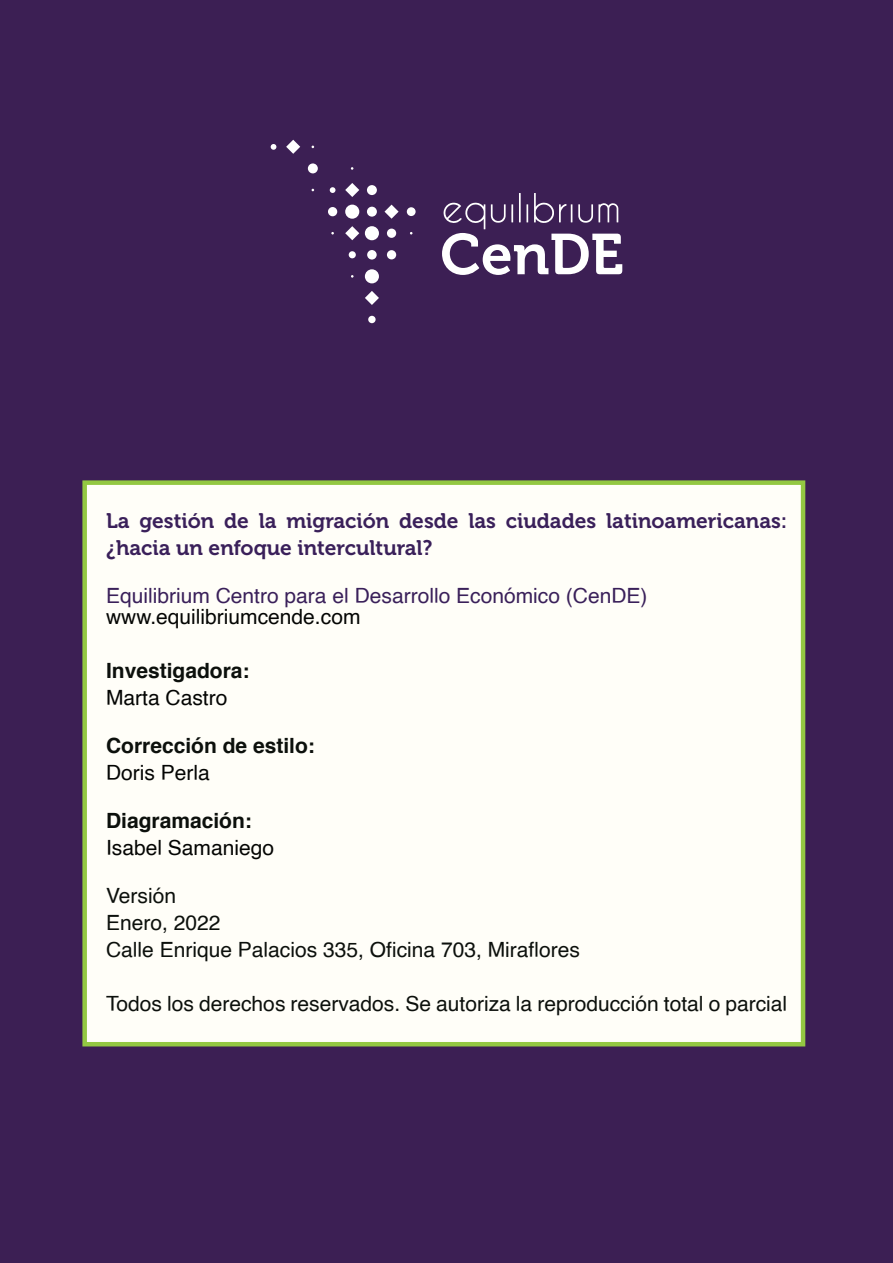
<style>
.page{position:relative;width:893px;height:1263px;background:#fff}
.page>*{position:absolute;margin:0;border:0;box-sizing:border-box;transform-origin:0 0}
.t1{font:21px "Helvetica";color:#0c100c}
.t2{font:21px/27px "Museo 700";color:#3a205a}
.t3{font:21px "Helvetica";color:#040503}
.t4{font:21px "Helvetica";color:#3a205a}
.t5{font:700 21px "Helvetica";color:#0c100c}
</style>
<div class="page">
<div style="left:1px;top:0;width:892px;height:1263px;background:#3c1f54"></div>
<div style="left:82px;top:480px;width:723px;height:566px;background:#fffef8;border:4px solid #93c842"></div>
<div style="left:367px;top:185px;width:10px;height:10px;background:#fff;border-radius:50%"></div>
<div style="left:345px;top:205px;width:14px;height:14px;background:#fff;border-radius:50%"></div>
<div style="left:365px;top:226px;width:14px;height:14px;background:#fff;border-radius:50%"></div>
<div style="left:365px;top:269px;width:14px;height:14px;background:#fff;border-radius:50%"></div>
<div style="left:407px;top:207px;width:9px;height:9px;background:#fff;border-radius:50%"></div>
<div style="left:368px;top:316px;width:8px;height:7px;background:#fff;border-radius:50%"></div>
<svg style="left:271px;top:144px;width:5px;height:6px"></svg>
<div style="left:308px;top:163px;width:10px;height:10px;background:#fff;border-radius:50%"></div>
<svg style="left:330px;top:187px;width:5px;height:6px"></svg>
<div style="left:328px;top:207px;width:9px;height:9px;background:#fff;border-radius:50%"></div>
<div style="left:367px;top:207px;width:10px;height:10px;background:#fff;border-radius:50%"></div>
<div style="left:349px;top:251px;width:7px;height:7px;background:#fff;border-radius:50%"></div>
<div style="left:367px;top:250px;width:10px;height:10px;background:#fff;border-radius:50%"></div>
<div style="left:387px;top:229px;width:9px;height:9px;background:#fff;border-radius:50%"></div>
<div style="left:387px;top:250px;width:9px;height:9px;background:#fff;border-radius:50%"></div>
<svg style="left:345px;top:226px;width:14px;height:14px"></svg>
<svg style="left:365px;top:291px;width:14px;height:14px"></svg>
<svg style="left:345px;top:183px;width:14px;height:14px"></svg>
<svg style="left:384px;top:205px;width:15px;height:14px"></svg>
<svg style="left:286px;top:140px;width:14px;height:14px"></svg>
<svg style="left:442px;top:193px;width:180px;height:82px"></svg>
<p class="t2" style="left:106px;top:508px;width:683px">La gestión de la migración desde las ciudades latinoamericanas: ¿hacia un enfoque intercultural?</p>
<p class="t4" style="left:106px;top:580px;width:543px">Equilibrium Centro para el Desarrollo Económico (CenDE)</p>
<p class="t3" style="left:106px;top:601px;width:256px">www.equilibriumcende.com</p>
<p class="t5" style="left:106px;top:654px;width:145px">Investigadora:</p>
<p class="t3" style="left:106px;top:682px;width:123px">Marta Castro</p>
<p class="t5" style="left:106px;top:729px;width:210px">Corrección de estilo:</p>
<p class="t3" style="left:106px;top:757px;width:105px">Doris Perla</p>
<p class="t5" style="left:106px;top:804px;width:147px">Diagramación:</p>
<p class="t3" style="left:106px;top:832px;width:170px">Isabel Samaniego</p>
<p class="t1" style="left:106px;top:880px;width:72px">Versión</p>
<p class="t1" style="left:106px;top:907px;width:116px">Enero, 2022</p>
<p class="t1" style="left:106px;top:934px;width:475px">Calle Enrique Palacios 335, Oficina 703, Miraflores</p>
<p class="t1" style="left:106px;top:988px;width:683px">Todos los derechos reservados. Se autoriza la reproducción total o parcial</p>
</div>
